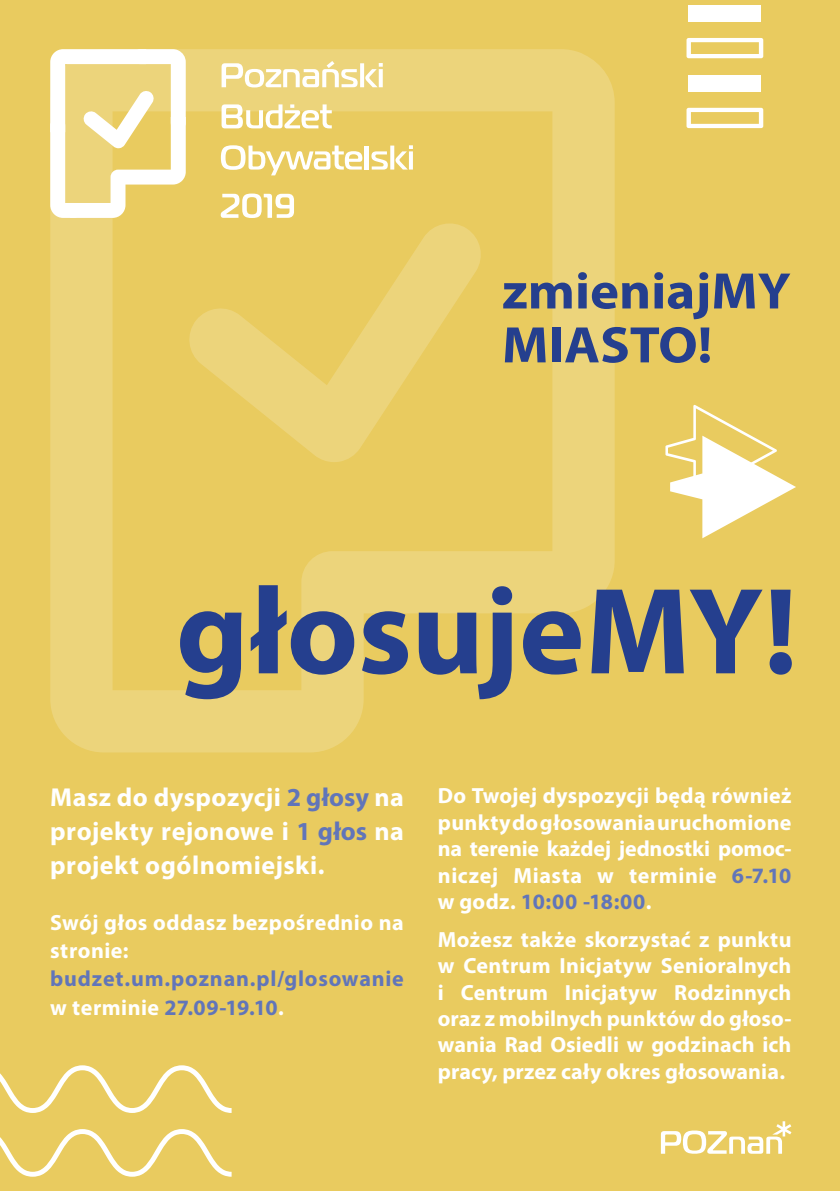
<style>
.page{position:relative;width:840px;height:1191px;background:#fff}
.page>*{position:absolute;margin:0;border:0;box-sizing:border-box;transform-origin:0 0}
.t1{font:700 124px "Myriad Pro";color:#253f8e}
.t2{font:700 51.8px/53.8px "Myriad Pro";color:#253f8e;scale:1.06 1}
.t3{font:700 26px/34px "Myriad Pro";letter-spacing:.02em;color:#fff;text-align:justify}
.t4{font:700 22px/26.4px "Myriad Pro";letter-spacing:.01em;color:#fff;text-align:justify}
.t5{font:700 22px/28px "Myriad Pro";letter-spacing:.035em;color:#6175b9}
.s1{color:#6175b9}
.s2{color:#fff}
</style>
<div class="page">
<div style="left:0;top:0;width:839px;height:1191px;background:#e9cb5f"></div>
<svg style="left:50px;top:49px;width:564px;height:703px"></svg>
<svg style="left:0;top:1129px;width:231px;height:47px"></svg>
<svg style="left:0;top:1065px;width:231px;height:48px"></svg>
<svg style="left:660px;top:1121px;width:131px;height:32px"></svg>
<div style="left:688px;top:5px;width:72px;height:16px;background:#fff"></div>
<svg style="left:686px;top:38px;width:76px;height:20px"></svg>
<div style="left:688px;top:75px;width:72px;height:16px;background:#fff"></div>
<svg style="left:686px;top:108px;width:76px;height:20px"></svg>
<svg style="left:221px;top:61px;width:161px;height:26px;background:#f2e3ab"></svg>
<svg style="left:221px;top:104px;width:110px;height:24px"></svg>
<svg style="left:221px;top:145px;width:141px;height:30px"></svg>
<hr style="left:365px;top:146px;width:4px;height:23px;background:#fff">
<svg style="left:371px;top:145px;width:41px;height:24px"></svg>
<svg style="left:50px;top:49px;width:136px;height:169px"></svg>
<svg style="left:220px;top:193px;width:74px;height:25px"></svg>
<svg style="left:665px;top:405px;width:130px;height:133px"></svg>
<h2 class="t2" style="left:501px;top:262px;width:274px">zmieniajMY<br>MIASTO!</h2>
<h1 class="t1" style="left:176px;top:550px;width:622px">głosujeMY!</h1>
<p class="t3" style="left:50px;top:780px;width:355px">Masz do dyspozycji <span class="s1">2 głosy</span> na projekty rejonowe i <span class="s1">1 głos</span> na projekt ogólnomiejski.</p>
<p class="t4" style="left:50px;top:908px;width:355px;line-height:28px">Swój głos oddasz bezpośrednio na stronie:</p>
<p class="t5" style="left:50px;top:964px;width:355px">budzet.um.poznan.pl/glosowanie <span class="s2">w terminie</span> 27.09-19.10<span class="s2">.</span></p>
<p class="t4" style="left:437px;top:782px;width:355px">Do Twojej dyspozycji będą również punkty do głosowania uruchomione na terenie każdej jednostki pomoc&shy;niczej Miasta w terminie <span class="s1">6-7.10 </span>w godz. <span class="s1">10:00 -18:00</span>.</p>
<p class="t4" style="left:437px;top:925px;width:355px">Możesz także skorzystać z punktu w Centrum Inicjatyw Senioralnych i Centrum Inicjatyw Rodzinnych oraz z mobilnych punktów do głoso&shy;wania Rad Osiedli w godzinach ich pracy, przez cały okres głosowania.</p>
</div>
